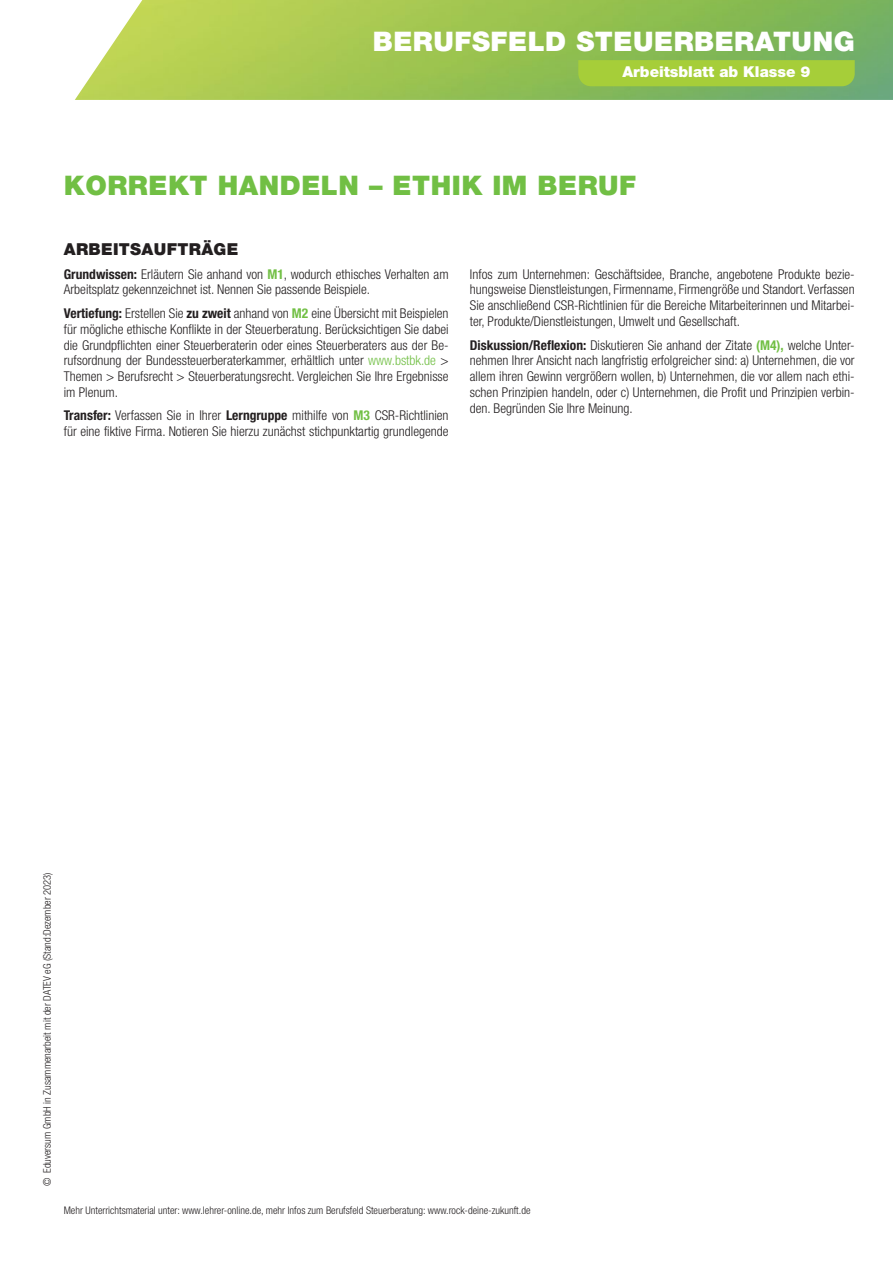
<style>
.page{position:relative;width:893px;height:1263px;background:#fff}
.page>*{position:absolute;margin:0;border:0;box-sizing:border-box;transform-origin:0 0}
.t1{font:900 27px "Helvetica Neue";letter-spacing:.02em;color:#71bf44}
.t2{font:900 27px "Helvetica Neue";letter-spacing:.02em;color:#fff}
.t3{font:900 16.5px "Helvetica Neue";letter-spacing:.02em;color:#231f20}
.t4{font:900 15px "Helvetica Neue";color:#fff}
.t5{font:300 condensed 13.5px/15.8px "Helvetica Neue";color:#231f20;text-align:justify}
.t6{font:300 condensed 10.5px "Helvetica Neue";color:#231f20}
.s1{font-weight:700}
.s2{font-weight:700;color:#71bf44}
.s3{color:#71bf44}
</style>
<div class="page">
<img style="left:75px;top:0;width:818px;height:100px">
<div style="left:578px;top:60px;width:277px;height:26px;background:#a6ce39"></div>
<h1 class="t2" style="left:373px;top:25px;width:483px">BERUFSFELD STEUERBERATUNG</h1>
<p class="t4" style="left:622px;top:62px;width:190px">Arbeitsblatt ab Klasse 9</p>
<h1 class="t1" style="left:64px;top:169px;width:574px">KORREKT HANDELN – ETHIK IM BERUF</h1>
<p class="t3" style="left:64px;top:239px;width:176px">ARBEITSAUFTRÄGE</p>
<p class="t5" style="left:64px;top:266px;width:386px"><span class="s1">Grundwissen:</span> Erläutern Sie anhand von <span class="s2">M1</span>, wodurch ethisches Verhalten am<br>Arbeitsplatz gekennzeichnet ist. Nennen Sie passende Beispiele.</p>
<p class="t5" style="left:64px;top:305px;width:386px"><span class="s1">Vertiefung:</span> Erstellen Sie <span class="s1">zu zweit</span> anhand von <span class="s2">M2</span> eine Übersicht mit Beispielen für mögliche ethische Konflikte in der Steuerberatung. Berücksichtigen Sie dabei die Grundpflichten einer Steuerberaterin oder eines Steuerberaters aus der Be&shy;rufsordnung der Bundessteuerberaterkammer, erhältlich unter <span class="s3">www.bstbk.de</span> &gt; Themen &gt; Berufsrecht &gt; Steuerberatungsrecht. Vergleichen Sie Ihre Ergebnisse im Plenum.</p>
<p class="t5" style="left:64px;top:408px;width:386px"><span class="s1">Transfer:</span> Verfassen Sie in Ihrer <span class="s1">Lerngruppe</span> mithilfe von <span class="s2">M3</span> CSR-Richtlinien für eine fiktive Firma. Notieren Sie hierzu zunächst stichpunktartig grundlegende</p>
<p class="t5" style="left:470px;top:266px;width:386px">Infos zum Unternehmen: Geschäftsidee, Branche, angebotene Produkte bezie&shy;hungsweise Dienstleistungen, Firmenname, Firmengröße und Standort. Verfassen Sie anschließend CSR-Richtlinien für die Bereiche Mitarbeiterinnen und Mitarbei&shy;ter, Produkte/Dienstleistungen, Umwelt und Gesellschaft.</p>
<p class="t5" style="left:470px;top:337px;width:386px"><span class="s1">Diskussion/Reflexion:</span> Diskutieren Sie anhand der Zitate <span class="s2">(M4),</span> welche Unter&shy;nehmen Ihrer Ansicht nach langfristig erfolgreicher sind: a) Unternehmen, die vor allem ihren Gewinn vergrößern wollen, b) Unternehmen, die vor allem nach ethi&shy;schen Prinzipien handeln, oder c) Unternehmen, die Profit und Prinzipien verbin&shy;den. Begründen Sie Ihre Meinung.</p>
<p class="t6" style="left:41px;top:1186px;width:316px;rotate:-90deg">© Eduversum GmbH in Zusammenarbeit mit der DATEV eG (Stand:Dezember 2023)</p>
<p class="t6" style="left:64px;top:1204px;width:468px">Mehr Unterrichtsmaterial unter: www.lehrer-online.de, mehr Infos zum Berufsfeld Steuerberatung: www.rock-deine-zukunft.de</p>
</div>
